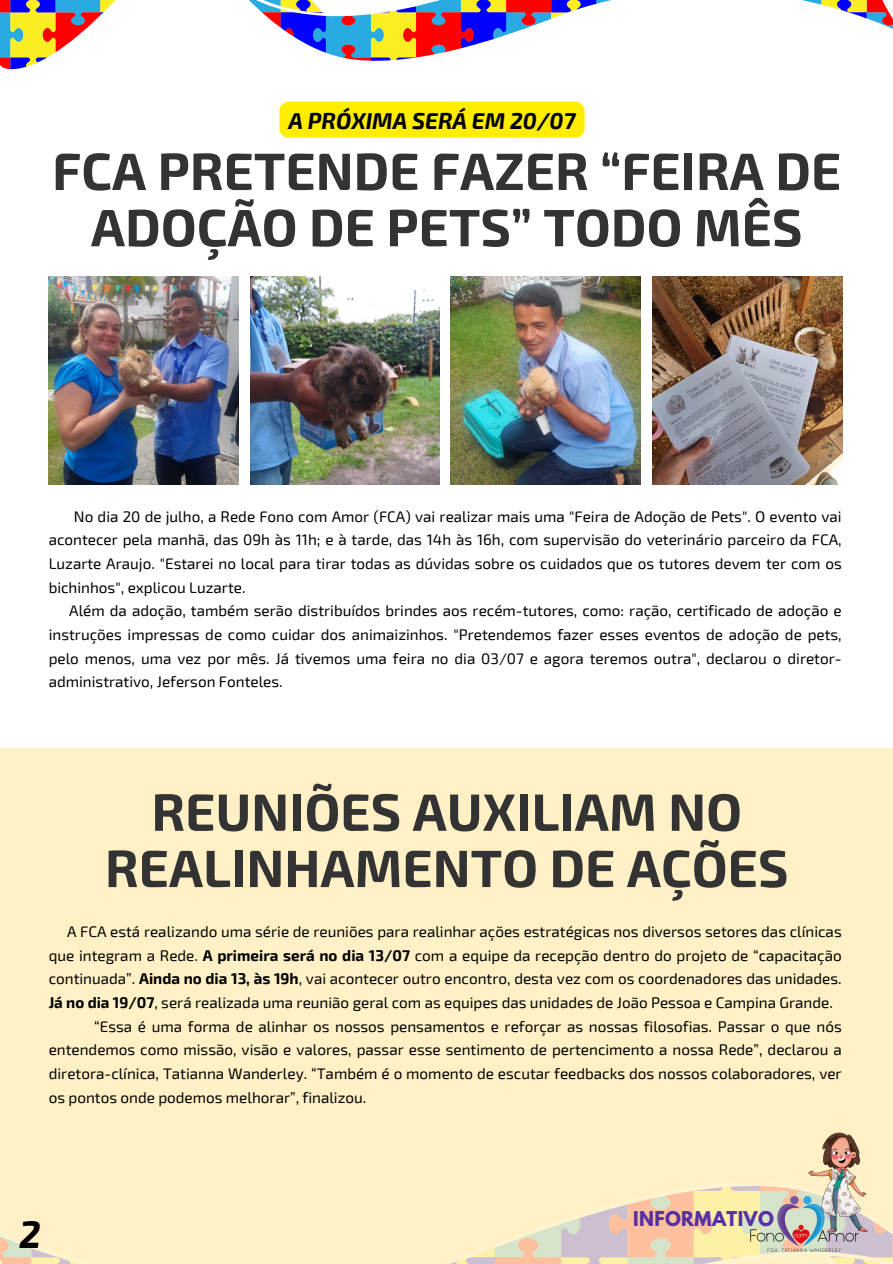
<style>
.page{position:relative;width:893px;height:1264px;background:#fff}
.page>*{position:absolute;margin:0;border:0;box-sizing:border-box;transform-origin:0 0}
.t1{font:700 52.5px/56.2px "Exo 2";color:#343333;text-align:center}
.t2{font:italic 700 37.5px "Exo 2";color:#000}
.t3{font:italic 700 22.5px "Exo 2";color:#000}
.t4{font:700 18px "League Spartan";letter-spacing:.02em;color:#5730a4}
.t5{font:15.3px/23.7px "Exo 2";color:#000;text-align:justify}
.s1{font-weight:700}
</style>
<div class="page">
<div style="left:0;top:748px;width:892px;height:515px;background:#fff1c5"></div>
<svg style="left:0;top:1183px;width:892px;height:80px"></svg>
<img style="left:745px;top:1183px;width:118px;height:80px">
<img style="left:790px;top:1132px;width:102px;height:102px">
<img style="left:49px;top:277px;width:190px;height:208px">
<img style="left:250px;top:277px;width:189px;height:208px">
<img style="left:450px;top:277px;width:190px;height:208px">
<img style="left:652px;top:277px;width:190px;height:208px">
<svg style="left:0;top:0;width:892px;height:70px"></svg>
<div style="left:279px;top:102px;width:305px;height:36px;background:#ffed00;border-radius:9px"></div>
<p class="t3" style="left:288px;top:106px;width:288px">A PRÓXIMA SERÁ EM 20/07</p>
<p class="t1" style="left:52px;top:140px;width:790px">FCA PRETENDE FAZER “FEIRA DE<br>ADOÇÃO DE PETS” TODO MÊS</p>
<p class="t5" style="left:49px;top:504px;width:794px;text-indent:25px">No dia 20 de julho, a Rede Fono com Amor (FCA) vai realizar mais uma "Feira de Adoção de Pets". O evento vai acontecer pela manhã, das 09h às 11h; e à tarde, das 14h às 16h, com supervisão do veterinário parceiro da FCA, Luzarte Araujo. "Estarei no local para tirar todas as dúvidas sobre os cuidados que os tutores devem ter com os bichinhos", explicou Luzarte.</p>
<p class="t5" style="left:49px;top:598px;width:794px;text-indent:20px">Além da adoção, também serão distribuídos brindes aos recém-tutores, como: ração, certificado de adoção e instruções impressas de como cuidar dos animaizinhos. "Pretendemos fazer esses eventos de adoção de pets, pelo menos, uma vez por mês. Já tivemos uma feira no dia 03/07 e agora teremos outra", declarou o diretor&shy;administrativo, Jeferson Fonteles.</p>
<p class="t1" style="left:151px;top:781px;width:592px">REUNIÕES AUXILIAM NO</p>
<p class="t1" style="left:105px;top:837px;width:685px">REALINHAMENTO DE AÇÕES</p>
<p class="t5" style="left:49px;top:919px;width:794px;text-indent:18px">A FCA está realizando uma série de reuniões para realinhar ações estratégicas nos diversos setores das clínicas que integram a Rede. <span class="s1">A primeira será no dia 13/07</span> com a equipe da recepção dentro do projeto de “capacitação continuada”. <span class="s1">Ainda no dia 13, às 19h</span>, vai acontecer outro encontro, desta vez com os coordenadores das unidades.<br><span class="s1">Já no dia 19/07</span>, será realizada uma reunião geral com as equipes das unidades de João Pessoa e Campina Grande.</p>
<p class="t5" style="left:49px;top:1013px;width:794px;text-indent:46px">“Essa é uma forma de alinhar os nossos pensamentos e reforçar as nossas filosofias. Passar o que nós entendemos como missão, visão e valores, passar esse sentimento de pertencimento a nossa Rede”, declarou a diretora-clínica, Tatianna Wanderley. “Também é o momento de escutar feedbacks dos nossos colaboradores, ver os pontos onde podemos melhorar”, finalizou.</p>
<p class="t2" style="left:19px;top:1209px;width:23px">2</p>
<p class="t4" style="left:633px;top:1209px;width:142px">INFORMATIVO</p>
</div>
